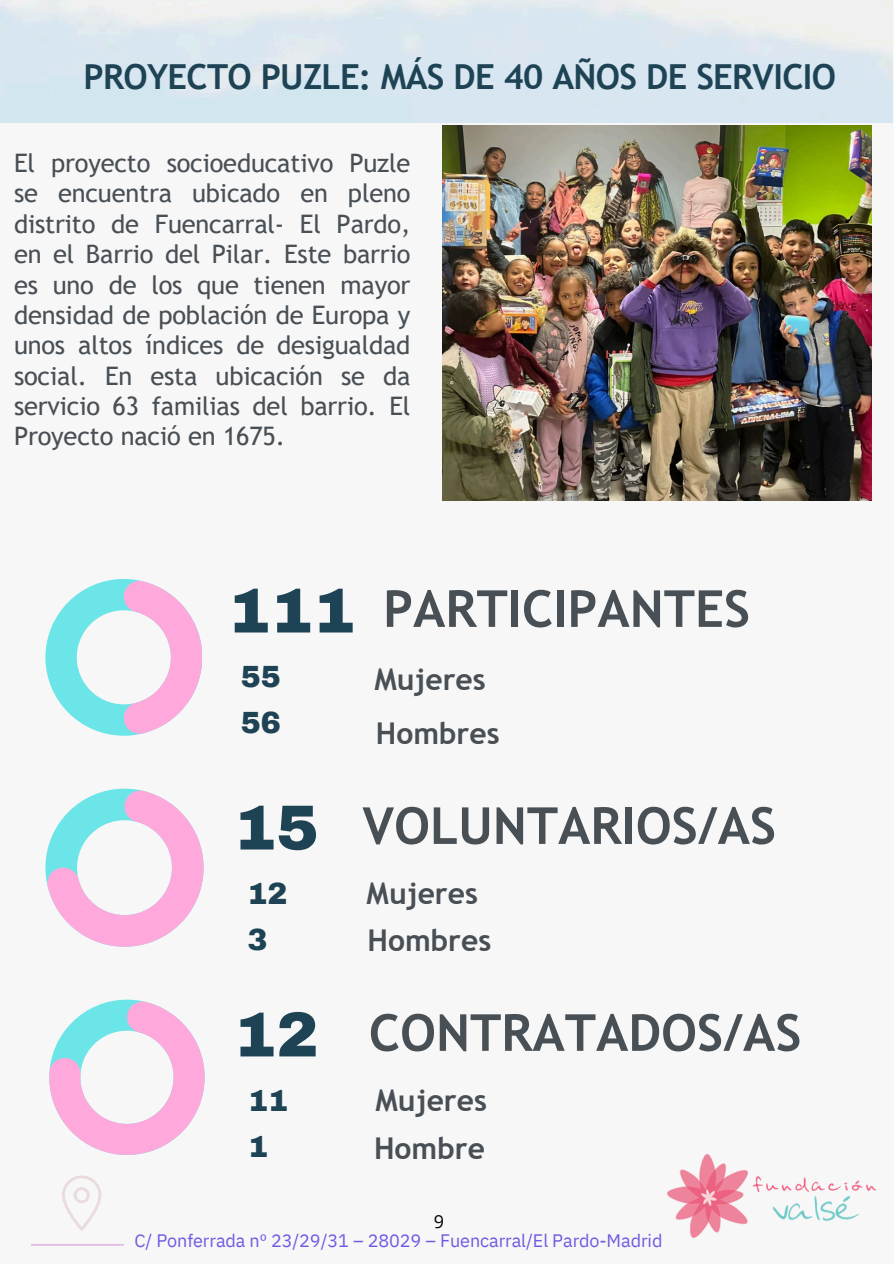
<style>
.page{position:relative;width:894px;height:1264px;background:#fff}
.page>*{position:absolute;margin:0;border:0;box-sizing:border-box;transform-origin:0 0}
.t1{font:900 63.6px "Archivo";color:#1d4355}
.t2{font:700 51px "Trebuchet MS";color:#484f55}
.t3{font:700 34.5px "Trebuchet MS";letter-spacing:-.02em;color:#1d4355}
.t4{font:700 30px "Trebuchet MS";color:#484f55}
.t5{font:900 30px "Archivo";color:#1d4355}
.t6{font:25.5px/30.3px "Trebuchet MS";letter-spacing:-.005em;color:#484f55;text-align:justify}
.t7{font:18px "IBM Plex Sans";letter-spacing:-.005em;color:#6e5ae2}
.t8{font:18px "Open Sans";color:#000}
</style>
<div class="page">
<div style="left:0;top:0;width:893px;height:1263px;background:#f7f7f7"></div>
<img style="left:667px;top:1153px;width:210px;height:85px">
<svg style="left:49px;top:999px;width:155px;height:155px"></svg>
<svg style="left:45px;top:788px;width:158px;height:158px"></svg>
<svg style="left:45px;top:579px;width:157px;height:156px"></svg>
<img style="left:442px;top:126px;width:428px;height:375px">
<img style="left:31px;top:1175px;width:93px;height:71px">
<h1 class="t3" style="left:84px;top:56px;width:753px">PROYECTO PUZLE: MÁS DE 40 AÑOS DE SERVICIO</h1>
<h2 class="t6" style="left:14px;top:148px;width:398px">El proyecto socioeducativo Puzle se encuentra ubicado en pleno distrito de Fuencarral- El Pardo, en el Barrio del Pilar. Este barrio es uno de los que tienen mayor densidad de población de Europa y unos altos índices de desigualdad social. En esta ubicación se da servicio 63 familias del barrio. El Proyecto nació en 1675.</h2>
<h5 class="t1" style="left:228px;top:576px;width:129px">111</h5>
<p class="t2" style="left:383px;top:579px;width:368px">PARTICIPANTES</p>
<p class="t5" style="left:241px;top:660px;width:42px">55</p>
<h5 class="t5" style="left:241px;top:706px;width:42px">56</h5>
<h2 class="t4" style="left:374px;top:662px;width:113px">Mujeres</h2>
<p class="t4" style="left:376px;top:716px;width:125px">Hombres</p>
<h5 class="t1" style="left:234px;top:793px;width:86px">15</h5>
<p class="t2" style="left:362px;top:796px;width:415px">VOLUNTARIOS/AS</p>
<h5 class="t5" style="left:247px;top:877px;width:42px">12</h5>
<p class="t5" style="left:247px;top:923px;width:22px">3</p>
<h2 class="t4" style="left:366px;top:875px;width:113px">Mujeres</h2>
<p class="t4" style="left:367px;top:922px;width:125px">Hombres</p>
<h5 class="t1" style="left:234px;top:1000px;width:86px">12</h5>
<p class="t2" style="left:369px;top:1002px;width:434px">CONTRATADOS/AS</p>
<h5 class="t5" style="left:248px;top:1084px;width:42px">11</h5>
<p class="t5" style="left:248px;top:1130px;width:22px">1</p>
<p class="t4" style="left:375px;top:1082px;width:113px">Mujeres</p>
<p class="t4" style="left:374px;top:1130px;width:112px">Hombre</p>
<p class="t8" style="left:434px;top:1208px;width:12px">9</p>
<p class="t7" style="left:134px;top:1227px;width:529px">C/ Ponferrada nº 23/29/31 – 28029 – Fuencarral/El Pardo-Madrid</p>
</div>
